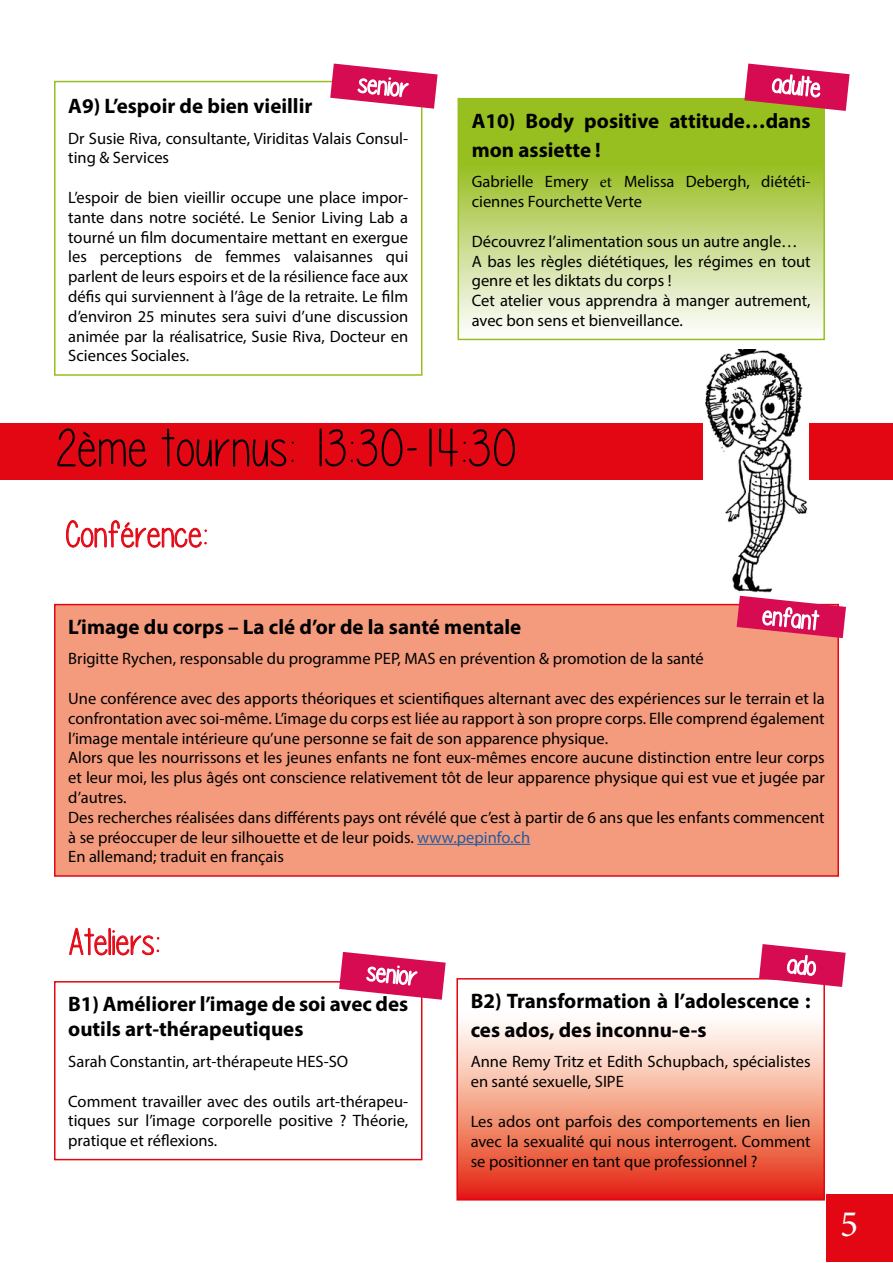
<style>
.page{position:relative;width:893px;height:1263px;background:#fff}
.page>*{position:absolute;margin:0;border:0;box-sizing:border-box;transform-origin:0 0}
.t1{font:54px "Please write me a song";color:#000}
.t2{font:37.5px "Please write me a song";color:#e30613}
.t3{font:37.5px "Minion Pro";color:#fff}
.t4{font:700 21px/28.8px "Myriad Pro";color:#000}
.t5{font:16.5px/19.8px "Myriad Pro";color:#000}
.s1{font-family:"Minion Pro"}
.s2{color:#275b9b}
</style>
<div class="page">
<div style="left:0;top:424px;width:893px;height:56px;background:#e30613"></div>
<div style="left:54px;top:81px;width:368px;height:295px;border:2px solid #96bf1f"></div>
<div style="left:827px;top:1194px;width:66px;height:68px;background:#e30613"></div>
<div style="left:54px;top:981px;width:368px;height:179px;border:2px solid #e30613"></div>
<svg style="left:459px;top:1023px;width:363px;height:174px;background:#f29782"></svg>
<div style="left:456px;top:978px;width:369px;height:222px;border:2px solid #e30613"></div>
<svg style="left:69px;top:927px;width:91px;height:29px"></svg>
<svg style="left:66px;top:520px;width:141px;height:28px"></svg>
<img style="left:704px;top:350px;width:104px;height:240px">
<svg style="left:330px;top:63px;width:108px;height:65px"></svg>
<svg style="left:339px;top:951px;width:107px;height:65px"></svg>
<svg style="left:759px;top:944px;width:87px;height:83px"></svg>
<svg style="left:461px;top:101px;width:361px;height:228px;background:#bdd573"></svg>
<div style="left:458px;top:98px;width:367px;height:242px;border:2px solid #96bf1f"></div>
<svg style="left:744px;top:63px;width:106px;height:84px"></svg>
<div style="left:55px;top:605px;width:783px;height:271px;background:#f49b7d"></div>
<hr style="left:417px;top:844px;width:113px;height:1px;background:#275b9b">
<div style="left:54px;top:604px;width:785px;height:273px;border:2px solid #e30613"></div>
<svg style="left:737px;top:570px;width:109px;height:112px"></svg>
<p class="t4" style="left:68px;top:91px;width:246px">A9) L’espoir de bien vieillir</p>
<p class="t5" style="left:68px;top:128px;width:341px">Dr Susie Riva, consultante, Viriditas Valais Consul&shy;ting &amp; Services</p>
<p class="t5" style="left:68px;top:187px;width:341px;text-align:justify">L’espoir de bien vieillir occupe une place impor&shy;tante dans notre société. Le Senior Living Lab a tourné un film documentaire mettant en exergue les perceptions de femmes valaisannes qui parlent de leurs espoirs et de la résilience face aux défis qui surviennent à l’âge de la retraite. Le film d’environ 25 minutes sera suivi d’une discussion animée par la réalisatrice, Susie Riva, Docteur en Sciences Sociales.</p>
<p class="t4" style="left:472px;top:106px;width:340px">A10) Body positive attitude…dans mon assiette !</p>
<p class="t5" style="left:472px;top:172px;width:340px">Gabrielle Emery <span class="s1">et</span> Melissa Debergh, diététi&shy;ciennes Fourchette Verte</p>
<p class="t5" style="left:472px;top:231px;width:327px">Découvrez l’alimentation sous un autre angle…</p>
<p class="t5" style="left:472px;top:251px;width:340px">A bas les règles diététiques, les régimes en tout genre et les diktats du corps !</p>
<p class="t5" style="left:472px;top:290px;width:340px">Cet atelier vous apprendra à manger autrement, avec bon sens et bienveillance.</p>
<p class="t1" style="left:54px;top:420px;width:464px">2ème tournus: 13:30-14:30</p>
<p class="t2" style="left:67px;top:515px;width:143px">Conférence:</p>
<p class="t4" style="left:68px;top:612px;width:454px">L’image du corps – La clé d’or de la santé mentale</p>
<p class="t5" style="left:68px;top:649px;width:637px">Brigitte Rychen, responsable du programme PEP, MAS en prévention &amp; promotion de la santé</p>
<p class="t5" style="left:68px;top:688px;width:758px;text-align:justify">Une conférence avec des apports théoriques et scientifiques alternant avec des expériences sur le terrain et la confrontation avec soi-même. L’image du corps est liée au rapport à son propre corps. Elle comprend également l’image mentale intérieure qu’une personne se fait de son apparence physique.</p>
<p class="t5" style="left:68px;top:748px;width:758px;text-align:justify">Alors que les nourrissons et les jeunes enfants ne font eux-mêmes encore aucune distinction entre leur corps et leur moi, les plus âgés ont conscience relativement tôt de leur apparence physique qui est vue et jugée par d’autres.</p>
<p class="t5" style="left:68px;top:807px;width:758px">Des recherches réalisées dans différents pays ont révélé que c’est à partir de 6 ans que les enfants commencent à se préoccuper de leur silhouette et de leur poids. <span class="s2">www.pepinfo.ch</span></p>
<p class="t5" style="left:68px;top:847px;width:217px">En allemand; traduit en français</p>
<p class="t2" style="left:67px;top:922px;width:95px">Ateliers:</p>
<p class="t4" style="left:68px;top:991px;width:341px;line-height:25.2px">B1) Améliorer l’image de soi avec des outils art-thérapeutiques</p>
<p class="t5" style="left:68px;top:1051px;width:281px">Sarah Constantin, art-thérapeute HES-SO</p>
<p class="t5" style="left:68px;top:1091px;width:341px;text-align:justify">Comment travailler avec des outils art-thérapeu&shy;tiques sur l’image corporelle positive ? Théorie, pratique et réflexions.</p>
<p class="t4" style="left:471px;top:986px;width:341px">B2) Transformation à l’adolescence : ces ados, des inconnu-e-s</p>
<p class="t5" style="left:471px;top:1052px;width:341px">Anne Remy Tritz et Edith Schupbach, spécialistes en santé sexuelle, SIPE</p>
<p class="t5" style="left:471px;top:1111px;width:341px;text-align:justify">Les ados ont parfois des comportements en lien avec la sexualité qui nous interrogent. Comment se positionner en tant que professionnel ?</p>
<p class="t3" style="left:840px;top:1199px;width:19px">5</p>
</div>
